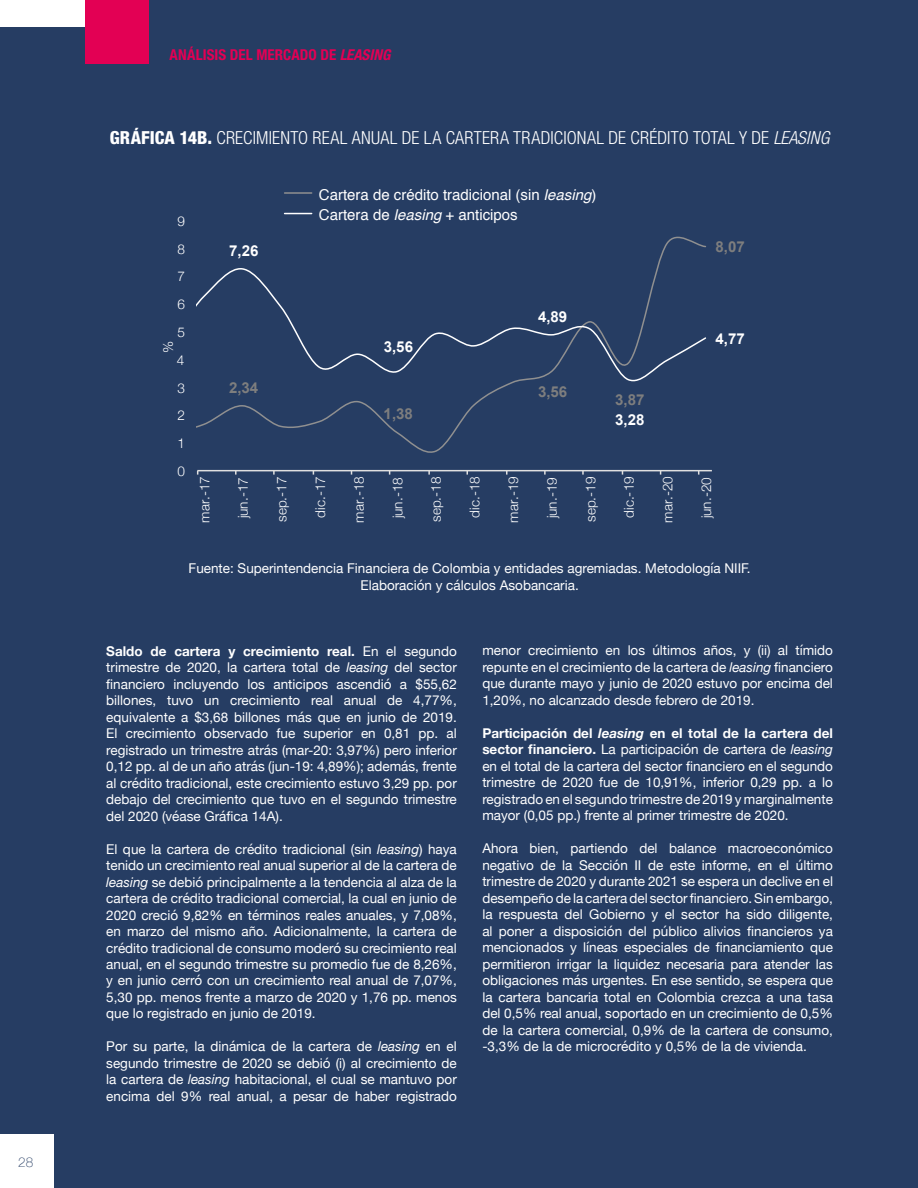
<style>
.page{position:relative;width:918px;height:1188px;background:#263d63}
.page>*{position:absolute;margin:0;border:0;box-sizing:border-box;transform-origin:0 0}
.t1{font:300 condensed 18px "Helvetica Neue LT Std";letter-spacing:.01em;color:#fff}
.t2{font:15px/20.5px "Helvetica";color:#fff}
.t3{font:700 condensed 15px "Helvetica Neue LT Std";letter-spacing:.005em;color:#e30054}
.t4{font:700 15px "Arial";color:#7e7e7e}
.t5{font:700 15px "Arial";color:#fff}
.t6{font:13.5px/16.5px "Helvetica Neue";color:#fff;text-align:justify}
.t7{font:300 13.5px "Helvetica Neue";color:#fff}
.t8{font:100 13.5px "Helvetica Neue";color:#263d63}
.s1{font-style:italic}
.s2{font-weight:800}
.s3{font-weight:700}
.s4{font-weight:700;font-style:italic}
</style>
<div class="page">
<div style="left:85px;top:0;width:64px;height:64px;background:#e30054"></div>
<div style="left:0;top:0;width:85px;height:27px;background:#fff"></div>
<div style="left:0;top:1134px;width:54px;height:54px;background:#fff"></div>
<hr style="left:197px;top:470px;width:515px;height:1px;background:#e0e0e0">
<svg style="left:196px;top:236px;width:510px;height:217px"></svg>
<svg style="left:196px;top:267px;width:510px;height:120px"></svg>
<hr style="left:285px;top:192px;width:27px;height:2px;background:#909090">
<svg style="left:285px;top:213px;width:27px;height:1px"></svg>
<p class="t8" style="left:18px;top:1152px;width:17px">28</p>
<p class="t3" style="left:170px;top:46px;width:222px">ANÁLISIS DEL MERCADO DE <span class="s1">LEASING</span></p>
<h1 class="t1" style="left:110px;top:127px;width:721px"><span class="s2">GRÁFICA 14B.</span> CRECIMIENTO REAL ANUAL DE LA CARTERA TRADICIONAL DE CRÉDITO TOTAL Y DE <span class="s1">LEASING</span></h1>
<p class="t7" style="left:177px;top:210px;width:9px">9</p>
<p class="t7" style="left:177px;top:238px;width:9px">8</p>
<p class="t7" style="left:177px;top:266px;width:9px">7</p>
<p class="t7" style="left:177px;top:294px;width:9px">6</p>
<p class="t7" style="left:177px;top:321px;width:9px">5</p>
<p class="t7" style="left:157px;top:353px;width:14px;rotate:-90deg">%</p>
<p class="t7" style="left:177px;top:349px;width:9px">4</p>
<p class="t7" style="left:177px;top:377px;width:9px">3</p>
<p class="t7" style="left:177px;top:405px;width:9px">2</p>
<p class="t7" style="left:177px;top:432px;width:9px">1</p>
<p class="t7" style="left:177px;top:460px;width:9px">0</p>
<p class="t5" style="left:229px;top:240px;width:31px">7,26</p>
<p class="t4" style="left:229px;top:377px;width:31px">2,34</p>
<p class="t2" style="left:319px;top:185px;width:279px">Cartera de crédito tradicional (sin <span class="s1">leasing</span>)<br>Cartera de <span class="s1">leasing</span> + anticipos</p>
<p class="t5" style="left:384px;top:336px;width:31px">3,56</p>
<p class="t4" style="left:384px;top:404px;width:31px">1,38</p>
<p class="t5" style="left:538px;top:306px;width:31px">4,89</p>
<p class="t4" style="left:538px;top:381px;width:31px">3,56</p>
<p class="t4" style="left:615px;top:390px;width:31px">3,87</p>
<p class="t5" style="left:615px;top:409px;width:31px">3,28</p>
<p class="t4" style="left:716px;top:237px;width:31px">8,07</p>
<p class="t5" style="left:716px;top:329px;width:31px">4,77</p>
<p class="t7" style="left:194px;top:523px;width:48px;rotate:-90deg">mar.-17</p>
<p class="t7" style="left:232px;top:518px;width:42px;rotate:-90deg">jun.-17</p>
<p class="t7" style="left:271px;top:522px;width:47px;rotate:-90deg">sep.-17</p>
<p class="t7" style="left:309px;top:518px;width:43px;rotate:-90deg">dic.-17</p>
<p class="t7" style="left:348px;top:523px;width:48px;rotate:-90deg">mar.-18</p>
<p class="t7" style="left:387px;top:518px;width:42px;rotate:-90deg">jun.-18</p>
<p class="t7" style="left:425px;top:522px;width:47px;rotate:-90deg">sep.-18</p>
<p class="t7" style="left:464px;top:518px;width:43px;rotate:-90deg">dic.-18</p>
<p class="t7" style="left:502px;top:523px;width:48px;rotate:-90deg">mar.-19</p>
<p class="t7" style="left:541px;top:518px;width:42px;rotate:-90deg">jun.-19</p>
<p class="t7" style="left:580px;top:522px;width:47px;rotate:-90deg">sep.-19</p>
<p class="t7" style="left:618px;top:518px;width:43px;rotate:-90deg">dic.-19</p>
<p class="t7" style="left:657px;top:523px;width:48px;rotate:-90deg">mar.-20</p>
<p class="t7" style="left:695px;top:518px;width:42px;rotate:-90deg">jun.-20</p>
<p class="t6" style="left:189px;top:561px;width:563px;text-align:center">Fuente: Superintendencia Financiera de Colombia y entidades agremiadas. Metodología NIIF.<br>Elaboración y cálculos Asobancaria.</p>
<p class="t6" style="left:106px;top:643px;width:352px"><span class="s3">Saldo de cartera y crecimiento real.</span> En el segundo trimestre de 2020, la cartera total de <span class="s1">leasing</span> del sector financiero incluyendo los anticipos ascendió a $55,62 billones, tuvo un crecimiento real anual de 4,77%, equivalente a $3,68 billones más que en junio de 2019.<br>El crecimiento observado fue superior en 0,81 pp. al registrado un trimestre atrás (mar-20: 3,97%) pero inferior 0,12 pp. al de un año atrás (jun-19: 4,89%); además, frente al crédito tradicional, este crecimiento estuvo 3,29 pp. por debajo del crecimiento que tuvo en el segundo trimestre del 2020 (véase Gráfica 14A).</p>
<p class="t6" style="left:106px;top:841px;width:352px">El que la cartera de crédito tradicional (sin <span class="s1">leasing</span>) haya tenido un crecimiento real anual superior al de la cartera de <span class="s1">leasing</span> se debió principalmente a la tendencia al alza de la cartera de crédito tradicional comercial, la cual en junio de 2020 creció 9,82% en términos reales anuales, y 7,08%, en marzo del mismo año. Adicionalmente, la cartera de crédito tradicional de consumo moderó su crecimiento real anual, en el segundo trimestre su promedio fue de 8,26%, y en junio cerró con un crecimiento real anual de 7,07%, 5,30 pp. menos frente a marzo de 2020 y 1,76 pp. menos que lo registrado en junio de 2019.</p>
<p class="t6" style="left:106px;top:1039px;width:352px">Por su parte, la dinámica de la cartera de <span class="s1">leasing</span> en el segundo trimestre de 2020 se debió (i) al crecimiento de la cartera de <span class="s1">leasing</span> habitacional, el cual se mantuvo por encima del 9% real anual, a pesar de haber registrado</p>
<p class="t6" style="left:482px;top:643px;width:352px">menor crecimiento en los últimos años, y (ii) al tímido repunte en el crecimiento de la cartera de <span class="s1">leasing</span> financiero que durante mayo y junio de 2020 estuvo por encima del 1,20%, no alcanzado desde febrero de 2019.</p>
<p class="t6" style="left:482px;top:726px;width:352px"><span class="s3">Participación del</span> <span class="s4">leasing</span> <span class="s3">en el total de la cartera del sector financiero.</span> La participación de cartera de <span class="s1">leasing </span>en el total de la cartera del sector financiero en el segundo trimestre de 2020 fue de 10,91%, inferior 0,29 pp. a lo registrado en el segundo trimestre de 2019 y marginalmente mayor (0,05 pp.) frente al primer trimestre de 2020.</p>
<p class="t6" style="left:482px;top:841px;width:352px">Ahora bien, partiendo del balance macroeconómico negativo de la Sección II de este informe, en el último trimestre de 2020 y durante 2021 se espera un declive en el desempeño de la cartera del sector financiero. Sin embargo, la respuesta del Gobierno y el sector ha sido diligente, al poner a disposición del público alivios financieros ya mencionados y líneas especiales de financiamiento que permitieron irrigar la liquidez necesaria para atender las obligaciones más urgentes. En ese sentido, se espera que la cartera bancaria total en Colombia crezca a una tasa del 0,5% real anual, soportado en un crecimiento de 0,5% de la cartera comercial, 0,9% de la cartera de consumo, -3,3% de la de microcrédito y 0,5% de la de vivienda.</p>
</div>
